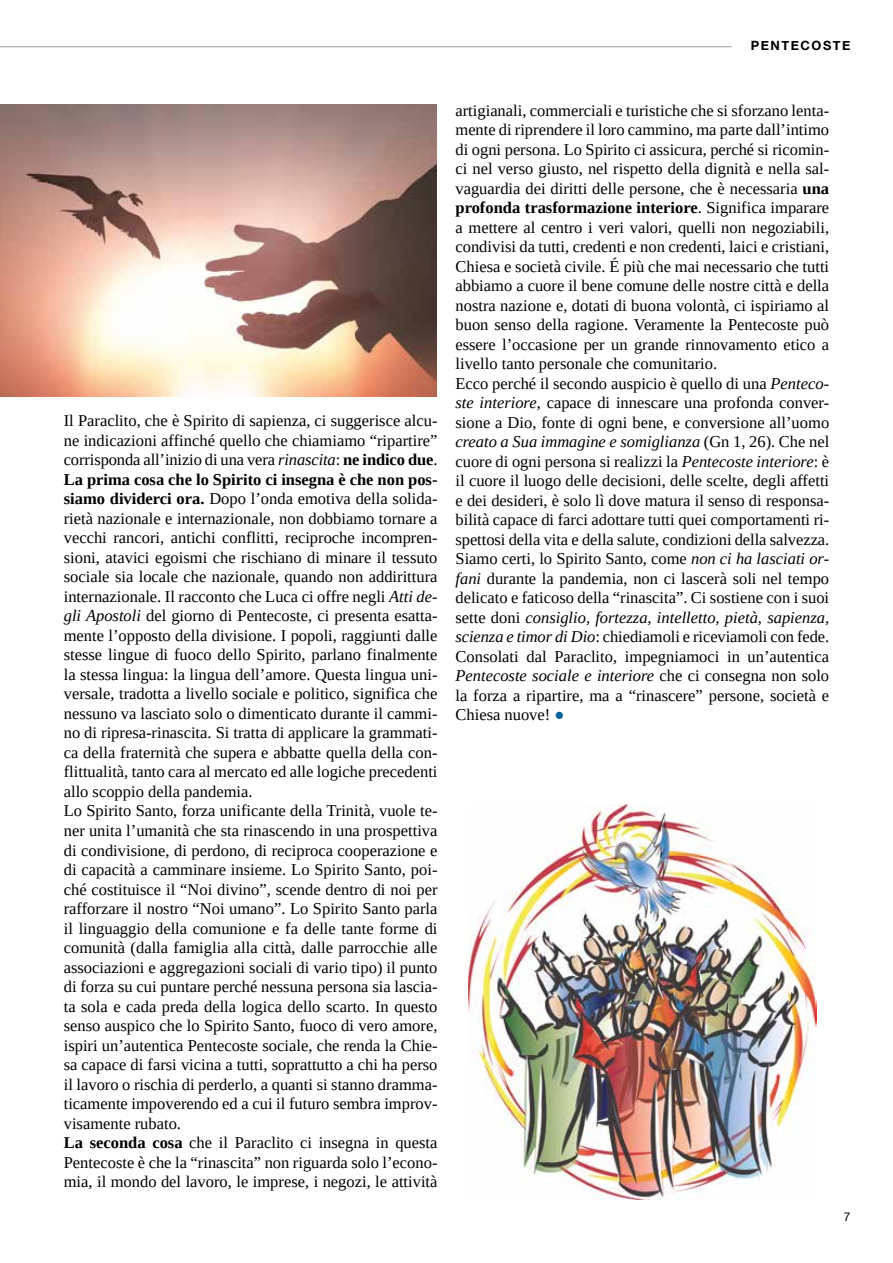
<style>
.page{position:relative;width:893px;height:1263px;background:#fff}
.page>*{position:absolute;margin:0;border:0;box-sizing:border-box;transform-origin:0 0}
.t1{font:16.5px/19.5px "Tinos";color:#000}
.t2{font:700 12.75px "Helvetica Neue";letter-spacing:.12em;color:#000}
.t3{font:12px "Helvetica Neue";color:#000}
.s1{font-style:italic}
.s2{font-weight:700}
.s3{color:#006097}
</style>
<div class="page">
<hr style="left:0;top:46px;width:732px;height:1px;background:#020203">
<img style="left:0;top:104px;width:437px;height:293px">
<img style="left:469px;top:805px;width:347px;height:394px">
<p class="t2" style="left:751px;top:36px;width:101px">PENTECOSTE</p>
<p class="t1" style="left:64px;top:411px;width:375px">Il Paraclito, che è Spirito di sapienza, ci suggerisce alcu&shy;ne indicazioni affinché quello che chiamiamo “ripartire” corrisponda all’inizio di una vera <span class="s1">rinascita</span>: <span class="s2">ne indico due</span>.<br><span class="s2">La prima cosa che lo Spirito ci insegna è che non pos&shy;siamo dividerci ora.</span> Dopo l’onda emotiva della solida&shy;rietà nazionale e internazionale, non dobbiamo tornare a vecchi rancori, antichi conflitti, reciproche incompren&shy;sioni, atavici egoismi che rischiano di minare il tessuto sociale sia locale che nazionale, quando non addirittura internazionale. Il racconto che Luca ci offre negli <span class="s1">Atti de&shy;gli Apostoli</span> del giorno di Pentecoste, ci presenta esatta&shy;mente l’opposto della divisione. I popoli, raggiunti dalle stesse lingue di fuoco dello Spirito, parlano finalmente la stessa lingua: la lingua dell’amore. Questa lingua uni&shy;versale, tradotta a livello sociale e politico, significa che nessuno va lasciato solo o dimenticato durante il cammi&shy;no di ripresa-rinascita. Si tratta di applicare la grammati&shy;ca della fraternità che supera e abbatte quella della con&shy;flittualità, tanto cara al mercato ed alle logiche precedenti allo scoppio della pandemia.<br>Lo Spirito Santo, forza unificante della Trinità, vuole te&shy;ner unita l’umanità che sta rinascendo in una prospettiva di condivisione, di perdono, di reciproca cooperazione e di capacità a camminare insieme. Lo Spirito Santo, poi&shy;ché costituisce il “Noi divino”, scende dentro di noi per rafforzare il nostro “Noi umano”. Lo Spirito Santo parla il linguaggio della comunione e fa delle tante forme di comunità (dalla famiglia alla città, dalle parrocchie alle associazioni e aggregazioni sociali di vario tipo) il punto di forza su cui puntare perché nessuna persona sia lascia&shy;ta sola e cada preda della logica dello scarto. In questo senso auspico che lo Spirito Santo, fuoco di vero amore, ispiri un’autentica Pentecoste sociale, che renda la Chie&shy;sa capace di farsi vicina a tutti, soprattutto a chi ha perso il lavoro o rischia di perderlo, a quanti si stanno dramma&shy;ticamente impoverendo ed a cui il futuro sembra improv&shy;visamente rubato.<br><span class="s2">La seconda cosa</span> che il Paraclito ci insegna in questa Pentecoste è che la “rinascita” non riguarda solo l’econo&shy;mia, il mondo del lavoro, le imprese, i negozi, le attività</p>
<p class="t1" style="left:455px;top:100px;width:375px">artigianali, commerciali e turistiche che si sforzano lenta&shy;mente di riprendere il loro cammino, ma parte dall’intimo di ogni persona. Lo Spirito ci assicura, perché si ricomin&shy;ci nel verso giusto, nel rispetto della dignità e nella sal&shy;vaguardia dei diritti delle persone, che è necessaria <span class="s2">una profonda trasformazione interiore</span>. Significa imparare a mettere al centro i veri valori, quelli non negoziabili, condivisi da tutti, credenti e non credenti, laici e cristiani, Chiesa e società civile. É più che mai necessario che tutti abbiamo a cuore il bene comune delle nostre città e della nostra nazione e, dotati di buona volontà, ci ispiriamo al buon senso della ragione. Veramente la Pentecoste può essere l’occasione per un grande rinnovamento etico a livello tanto personale che comunitario.<br>Ecco perché il secondo auspicio è quello di una <span class="s1">Penteco&shy;ste interiore</span>, capace di innescare una profonda conver&shy;sione a Dio, fonte di ogni bene, e conversione all’uomo <span class="s1">creato a Sua immagine e somiglianza</span> (Gn 1, 26). Che nel cuore di ogni persona si realizzi la <span class="s1">Pentecoste interiore</span>: è il cuore il luogo delle decisioni, delle scelte, degli affetti e dei desideri, è solo lì dove matura il senso di responsa&shy;bilità capace di farci adottare tutti quei comportamenti ri&shy;spettosi della vita e della salute, condizioni della salvezza.<br>Siamo certi, lo Spirito Santo, come <span class="s1">non ci ha lasciati or&shy;fani</span> durante la pandemia, non ci lascerà soli nel tempo delicato e faticoso della “rinascita”. Ci sostiene con i suoi sette doni <span class="s1">consiglio, fortezza, intelletto, pietà, sapienza, scienza e timor di Dio</span>: chiediamoli e riceviamoli con fede.<br>Consolati dal Paraclito, impegniamoci in un’autentica <span class="s1">Pentecoste sociale e interiore</span> che ci consegna non solo la forza a ripartire, ma a “rinascere” persone, società e Chiesa nuove! <span class="s3">●</span></p>
<p class="t3" style="left:844px;top:1208px;width:8px">7</p>
</div>
